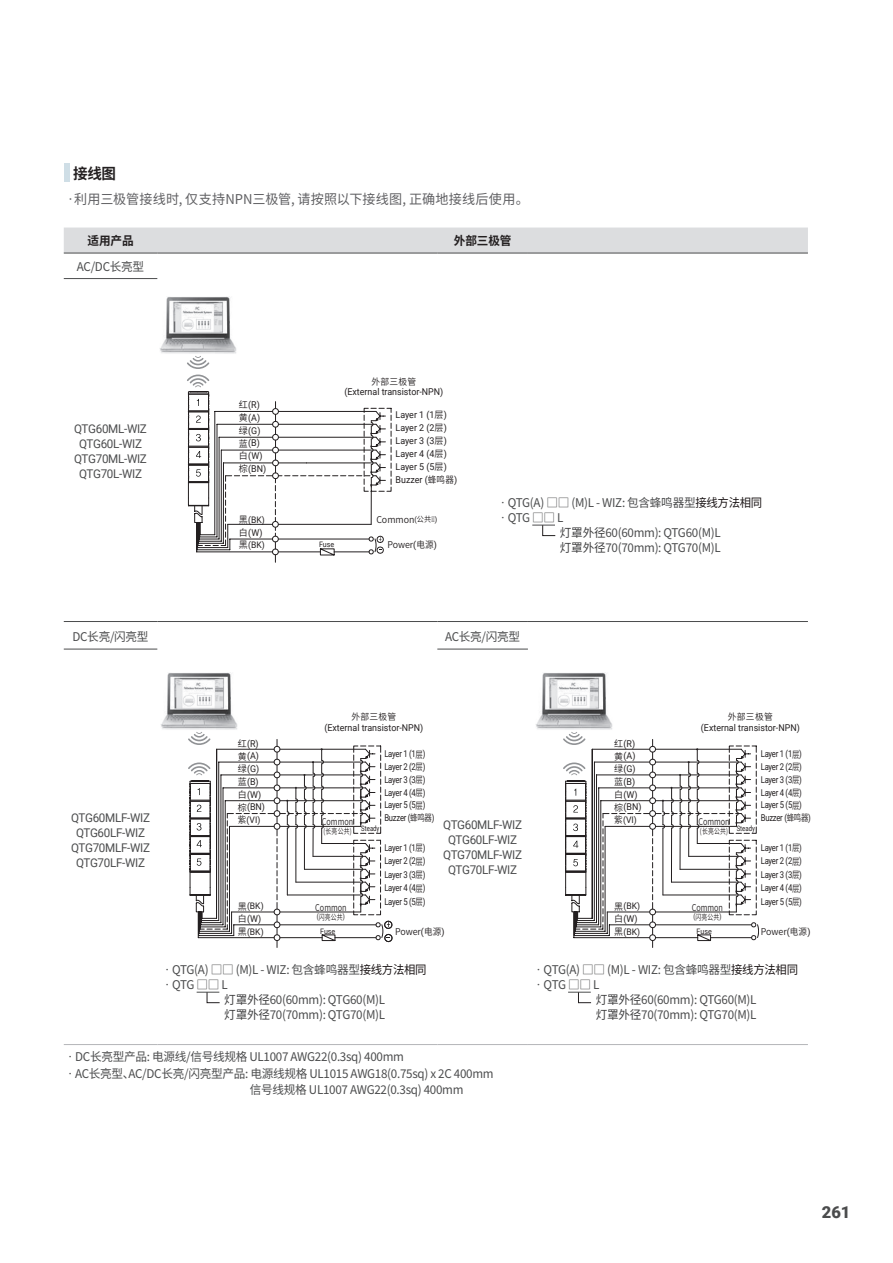
<style>
.page{position:relative;width:893px;height:1263px;background:#fff}
.page>*{position:absolute;margin:0;border:0;box-sizing:border-box;transform-origin:0 0}
.t1{font:900 16.5px "Roboto";color:#4b4c4d}
.t2{font:700 15px "Source Han Sans CN";color:#231f20}
.t3{font:13.5px "Source Han Sans CN";letter-spacing:.005em;color:#606063}
.t4{font:12px "Source Han Sans CN";letter-spacing:-.025em;color:#4b4c4d}
.t5{font:12px/15px "Roboto";letter-spacing:-.025em;color:#4b4c4d;text-align:center}
.t6{font:700 12px "Source Han Sans CN";letter-spacing:-.02em;color:#231f20}
.t7{font:9.3px/12.8px "Roboto";letter-spacing:-.03em;color:#231f20;scale:.82 1}
.t8{font:9.3px/12.9px "Roboto";color:#231f20;scale:.95 1}
.t9{font:9.3px/12.8px "Roboto";letter-spacing:-.03em;color:#231f20;scale:.95 1}
.t10{font:9.3px "Source Han Sans CN";color:#231f20;scale:.95 1}
.t11{font:9.3px "Source Han Sans CN";color:#231f20;scale:.78 1}
.t12{font:9px "Roboto";color:#231f20;scale:.95 1}
.t13{font:9px "Source Han Sans CN";letter-spacing:.03em;color:#231f20}
.t14{font:7.8px "Source Han Sans CN";letter-spacing:.03em;color:#231f20;scale:.76 1}
.t15{font:7.5px "Roboto";color:#231f20;scale:.95 1}
.t16{font:7.5px "Roboto";color:#231f20;scale:.8 1}
.s1{font-family:"Source Han Sans CN"}
.s2{font-family:"Source Han Sans CN";font-size:9.3px}
.s3{font-family:"Roboto";font-size:7.5px}
.s4{font-size:7.8px}
.s5{font-family:"Roboto"}
.s6{color:#1a1415}
.s7{color:#3e3e3f}
</style>
<div class="page">
<div style="left:64px;top:163px;width:5px;height:18px;background:#cfdee6"></div>
<div style="left:64px;top:228px;width:744px;height:25px;background:#dcdddf"></div>
<hr style="left:64px;top:278px;width:93px;height:1px;background:#4b4c4d">
<hr style="left:64px;top:649px;width:93px;height:1px;background:#4b4c4d">
<hr style="left:437px;top:649px;width:91px;height:1px;background:#4b4c4d">
<hr style="left:64px;top:253px;width:93px;height:1px;background:#4b4c4d">
<hr style="left:157px;top:253px;width:280px;height:1px;background:#4b4c4d">
<hr style="left:437px;top:253px;width:91px;height:1px;background:#4b4c4d">
<hr style="left:528px;top:253px;width:280px;height:1px;background:#4b4c4d">
<hr style="left:157px;top:1044px;width:280px;height:1px;background:#b4b5b8">
<hr style="left:528px;top:1044px;width:280px;height:1px;background:#b4b5b8">
<hr style="left:64px;top:1044px;width:93px;height:1px;background:#b4b5b8">
<hr style="left:437px;top:1044px;width:91px;height:1px;background:#b4b5b8">
<hr style="left:157px;top:621px;width:280px;height:1px;background:#4b4c4d">
<hr style="left:528px;top:621px;width:280px;height:1px;background:#4b4c4d">
<hr style="left:64px;top:621px;width:93px;height:1px;background:#4b4c4d">
<hr style="left:437px;top:621px;width:91px;height:1px;background:#4b4c4d">
<svg style="left:532px;top:524px;width:24px;height:12px"></svg>
<svg style="left:197px;top:991px;width:23px;height:12px"></svg>
<svg style="left:568px;top:991px;width:24px;height:12px"></svg>
<img style="left:159px;top:296px;width:78px;height:58px">
<svg style="left:187px;top:356px;width:22px;height:13px"></svg>
<svg style="left:187px;top:375px;width:204px;height:188px"></svg>
<img style="left:161px;top:673px;width:37px;height:57px">
<svg style="left:198px;top:672px;width:195px;height:266px"></svg>
<svg style="left:188px;top:732px;width:204px;height:215px"></svg>
<img style="left:535px;top:672px;width:78px;height:58px">
<svg style="left:563px;top:732px;width:196px;height:215px"></svg>
<p class="t2" style="left:73px;top:165px;width:44px">接线图</p>
<p class="t3" style="left:64px;top:191px;width:466px">ㆍ利用三极管接线时, 仅支持NPN三极管, 请按照以下接线图, 正确地接线后使用。</p>
<p class="t6" style="left:87px;top:234px;width:48px">适用产品</p>
<p class="t6" style="left:454px;top:234px;width:59px">外部三极管</p>
<p class="t4" style="left:77px;top:260px;width:69px">AC/DC长亮型</p>
<p class="t5" style="left:74px;top:420px;width:74px">QTG60ML-WIZ<br>QTG60L-WIZ<br>QTG70ML-WIZ<br>QTG70L-WIZ</p>
<p class="t9" style="left:239px;top:398px;width:30px"><span class="s1">红</span>(R)<span class="s1">黄</span>(A)<span class="s1">绿</span>(G)<span class="s1">蓝</span>(B)<span class="s1">白</span>(W)<span class="s1">棕</span>(BN)</p>
<p class="t12" style="left:239px;top:513px;width:29px"><span class="s2">黑</span>(BK)</p>
<p class="t9" style="left:239px;top:526px;width:26px"><span class="s1">白</span>(W)</p>
<p class="t12" style="left:239px;top:538px;width:29px"><span class="s2">黑</span>(BK)</p>
<p class="t13" style="left:371px;top:376px;width:46px">外部三极管</p>
<p class="t8" style="left:344px;top:385px;width:106px">(External transistor-NPN)</p>
<p class="t8" style="left:396px;top:408px;width:66px">Layer 1 (1<span class="s1">层</span>)<br>Layer 2 (2<span class="s1">层</span>)<br>Layer 3 (3<span class="s1">层</span>)<br>Layer 4 (4<span class="s1">层</span>)<br>Layer 5 (5<span class="s1">层</span>)<br>Buzzer (<span class="s1">蜂鸣器</span>)</p>
<p class="t10" style="left:376px;top:514px;width:66px">Common<span class="s3">(</span><span class="s4">公共</span><span class="s3">端)</span></p>
<p class="t15" style="left:319px;top:539px;width:18px">Fuse</p>
<p class="t10" style="left:387px;top:539px;width:54px">Power<span class="s5">(</span>电源<span class="s5">)</span></p>
<p class="t4" style="left:497px;top:496px;width:266px">ㆍQTG(A) □□ (M)L - WIZ: 包含蜂鸣器型<span class="s6">接线方法相同</span></p>
<p class="t4" style="left:497px;top:511px;width:68px">ㆍQTG □□ L</p>
<p class="t4" style="left:560px;top:526px;width:162px"><span class="s7">灯罩外径</span>60(60mm): QTG60(M)L</p>
<p class="t4" style="left:560px;top:541px;width:162px"><span class="s7">灯罩外径</span>70(70mm): QTG70(M)L</p>
<p class="t4" style="left:72px;top:629px;width:78px">DC长亮/闪亮型</p>
<p class="t4" style="left:445px;top:629px;width:77px">AC长亮/闪亮型</p>
<p class="t13" style="left:351px;top:712px;width:46px">外部三极管</p>
<p class="t8" style="left:324px;top:721px;width:106px">(External transistor-NPN)</p>
<p class="t13" style="left:728px;top:712px;width:46px">外部三极管</p>
<p class="t8" style="left:701px;top:721px;width:106px">(External transistor-NPN)</p>
<p class="t9" style="left:238px;top:737px;width:30px"><span class="s1">红</span>(R)<span class="s1">黄</span>(A)<span class="s1">绿</span>(G)<span class="s1">蓝</span>(B)<span class="s1">白</span>(W)<span class="s1">棕</span>(BN)</p>
<p class="t12" style="left:238px;top:813px;width:25px"><span class="s2">紫</span>(VI)</p>
<p class="t9" style="left:614px;top:737px;width:30px"><span class="s1">红</span>(R)<span class="s1">黄</span>(A)<span class="s1">绿</span>(G)<span class="s1">蓝</span>(B)<span class="s1">白</span>(W)<span class="s1">棕</span>(BN)</p>
<p class="t12" style="left:614px;top:813px;width:25px"><span class="s2">紫</span>(VI)</p>
<p class="t7" style="left:384px;top:747px;width:63px">Layer 1 (1<span class="s1">层</span>)<br>Layer 2 (2<span class="s1">层</span>)<br>Layer 3 (3<span class="s1">层</span>)<br>Layer 4 (4<span class="s1">层</span>)<br>Layer 5 (5<span class="s1">层</span>)<br>Buzzer (<span class="s1">蜂鸣器</span>)</p>
<p class="t7" style="left:761px;top:747px;width:63px">Layer 1 (1<span class="s1">层</span>)<br>Layer 2 (2<span class="s1">层</span>)<br>Layer 3 (3<span class="s1">层</span>)<br>Layer 4 (4<span class="s1">层</span>)<br>Layer 5 (5<span class="s1">层</span>)<br>Buzzer (<span class="s1">蜂鸣器</span>)</p>
<p class="t7" style="left:384px;top:840px;width:52px;line-height:13.5px;text-align:justify">Layer 1 (1<span class="s1">层</span>)<br>Layer 2 (2<span class="s1">层</span>)<br>Layer 3 (3<span class="s1">层</span>)<br>Layer 4 (4<span class="s1">层</span>)<br>Layer 5 (5<span class="s1">层</span>)</p>
<p class="t7" style="left:761px;top:840px;width:52px;line-height:13.5px;text-align:justify">Layer 1 (1<span class="s1">层</span>)<br>Layer 2 (2<span class="s1">层</span>)<br>Layer 3 (3<span class="s1">层</span>)<br>Layer 4 (4<span class="s1">层</span>)<br>Layer 5 (5<span class="s1">层</span>)</p>
<p class="t5" style="left:71px;top:810px;width:80px">QTG60MLF-WIZ<br>QTG60LF-WIZ<br>QTG70MLF-WIZ<br>QTG70LF-WIZ</p>
<p class="t5" style="left:443px;top:817px;width:80px">QTG60MLF-WIZ<br>QTG60LF-WIZ<br>QTG70MLF-WIZ<br>QTG70LF-WIZ</p>
<p class="t11" style="left:322px;top:816px;width:42px">Common</p>
<p class="t14" style="left:323px;top:826px;width:39px">(长亮公共)</p>
<p class="t11" style="left:698px;top:816px;width:42px">Common</p>
<p class="t14" style="left:700px;top:826px;width:39px">(长亮公共)</p>
<p class="t16" style="left:361px;top:823px;width:24px">Steady</p>
<p class="t16" style="left:737px;top:823px;width:24px">Steady</p>
<p class="t12" style="left:238px;top:900px;width:29px"><span class="s2">黑</span>(BK)</p>
<p class="t9" style="left:238px;top:912px;width:26px"><span class="s1">白</span>(W)</p>
<p class="t12" style="left:238px;top:925px;width:29px"><span class="s2">黑</span>(BK)</p>
<p class="t12" style="left:614px;top:900px;width:29px"><span class="s2">黑</span>(BK)</p>
<p class="t9" style="left:614px;top:912px;width:26px"><span class="s1">白</span>(W)</p>
<p class="t12" style="left:614px;top:925px;width:29px"><span class="s2">黑</span>(BK)</p>
<p class="t11" style="left:315px;top:902px;width:42px">Common</p>
<p class="t14" style="left:317px;top:912px;width:39px"><span class="s3">(</span>闪亮公共<span class="s3">)</span></p>
<p class="t11" style="left:692px;top:902px;width:42px">Common</p>
<p class="t14" style="left:693px;top:912px;width:39px"><span class="s3">(</span>闪亮公共<span class="s3">)</span></p>
<p class="t10" style="left:395px;top:927px;width:54px">Power<span class="s5">(</span>电源<span class="s5">)</span></p>
<p class="t10" style="left:761px;top:927px;width:54px">Power<span class="s5">(</span>电源<span class="s5">)</span></p>
<p class="t15" style="left:320px;top:925px;width:18px">Fuse</p>
<p class="t15" style="left:697px;top:925px;width:18px">Fuse</p>
<p class="t4" style="left:162px;top:963px;width:266px">ㆍQTG(A) □□ (M)L - WIZ: 包含蜂鸣器型<span class="s6">接线方法相同</span></p>
<p class="t4" style="left:162px;top:978px;width:68px">ㆍQTG □□ L</p>
<p class="t4" style="left:224px;top:993px;width:162px"><span class="s7">灯罩外径</span>60(60mm): QTG60(M)L</p>
<p class="t4" style="left:224px;top:1008px;width:162px"><span class="s7">灯罩外径</span>70(70mm): QTG70(M)L</p>
<p class="t4" style="left:65px;top:1050px;width:341px">ㆍDC长亮型产品: 电源线/信号线规格 UL1007 AWG22(0.3sq) 400mm</p>
<p class="t4" style="left:65px;top:1067px;width:430px">ㆍAC长亮型、AC/DC长亮/闪亮型产品: 电源线规格 UL1015 AWG18(0.75sq) x 2C 400mm</p>
<p class="t4" style="left:250px;top:1083px;width:215px">信号线规格 UL1007 AWG22(0.3sq) 400mm</p>
<p class="t4" style="left:533px;top:963px;width:266px">ㆍQTG(A) □□ (M)L - WIZ: 包含蜂鸣器型<span class="s6">接线方法相同</span></p>
<p class="t4" style="left:533px;top:978px;width:68px">ㆍQTG □□ L</p>
<p class="t4" style="left:596px;top:993px;width:162px"><span class="s7">灯罩外径</span>60(60mm): QTG60(M)L</p>
<p class="t4" style="left:596px;top:1008px;width:162px"><span class="s7">灯罩外径</span>70(70mm): QTG70(M)L</p>
<h1 class="t1" style="left:822px;top:1200px;width:30px">261</h1>
</div>
